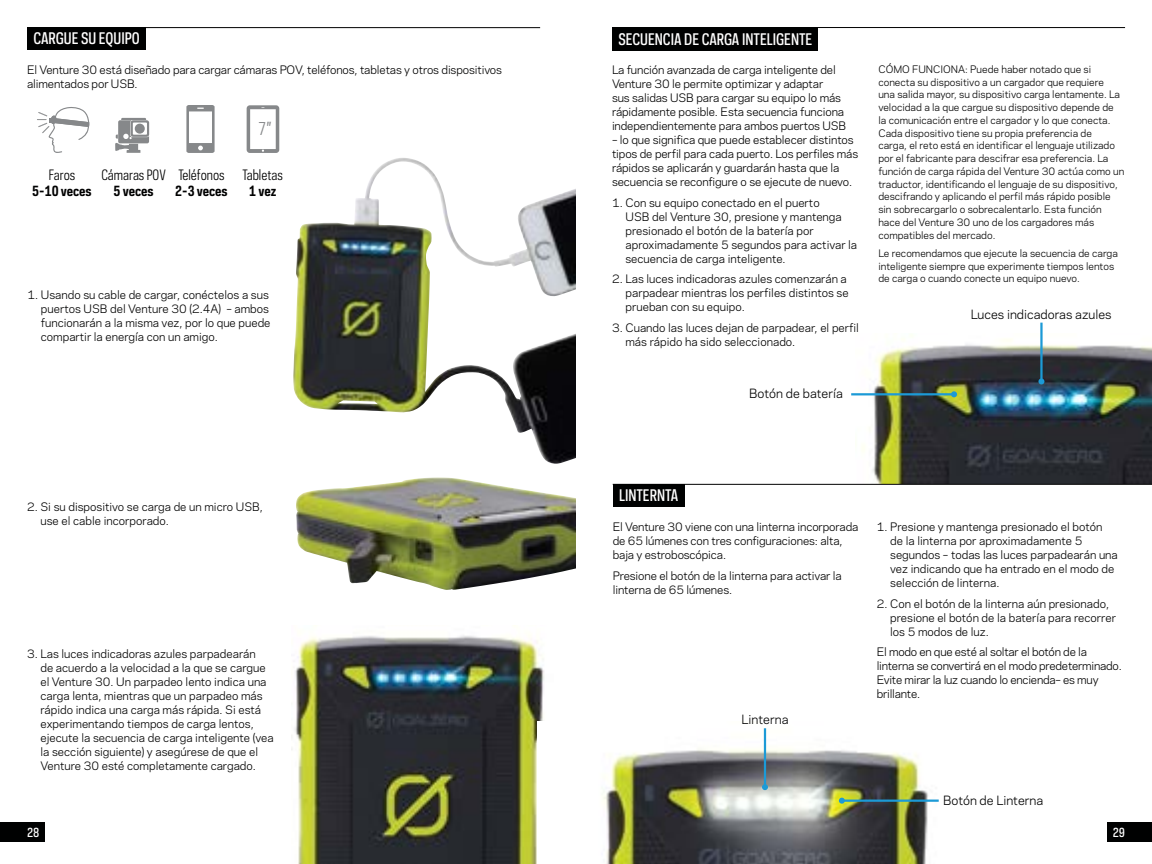
<style>
.page{position:relative;width:1152px;height:864px;background:#fff}
.page>*{position:absolute;margin:0;border:0;box-sizing:border-box;transform-origin:0 0}
.t1{font:17px "Galaxie Polaris Condensed";color:#86888a}
.t2{font:500 15px "Galaxie Polaris Condensed";color:#fff}
.t3{font:13.4px "Galaxie Polaris Condensed";color:#000101}
.t4{font:700 13.4px "Galaxie Polaris Condensed";color:#000101}
.t5{font:12px "Galaxie Polaris";color:#000101}
.t6{font:500 12px "Galaxie Polaris Condensed";color:#fff}
.t7{font:11px/14px "Galaxie Polaris";color:#000101}
.t8{font:11px/14px "Galaxie Polaris";letter-spacing:-.02em;color:#000101}
.t9{font:9.8px/12.8px "Galaxie Polaris";color:#000101}
</style>
<div class="page">
<div style="left:1107px;top:822px;width:45px;height:20px;background:#000101"></div>
<div style="left:0;top:822px;width:45px;height:20px;background:#000101"></div>
<div style="left:27px;top:27px;width:118px;height:23px;background:#000101"></div>
<svg style="left:37px;top:107px;width:52px;height:46px"></svg>
<svg style="left:115px;top:118px;width:34px;height:35px"></svg>
<svg style="left:186px;top:105px;width:29px;height:48px"></svg>
<svg style="left:247px;top:105px;width:32px;height:48px"></svg>
<img style="left:293px;top:161px;width:283px;height:303px">
<img style="left:296px;top:477px;width:280px;height:113px">
<img style="left:291px;top:625px;width:253px;height:239px">
<img style="left:537px;top:722px;width:402px;height:142px">
<img style="left:855px;top:335px;width:297px;height:149px">
<hr style="left:1040px;top:323px;width:3px;height:57px;background:#1c9ad6">
<svg style="left:1038px;top:378px;width:6px;height:6px"></svg>
<hr style="left:851px;top:393px;width:104px;height:2px;background:#1c9ad6">
<svg style="left:951px;top:391px;width:6px;height:6px"></svg>
<div style="left:612px;top:27px;width:206px;height:24px;background:#000101"></div>
<div style="left:613px;top:484px;width:72px;height:23px;background:#000101"></div>
<hr style="left:764px;top:728px;width:2px;height:58px;background:#1c9ad6">
<svg style="left:762px;top:784px;width:6px;height:6px"></svg>
<hr style="left:843px;top:800px;width:96px;height:2px;background:#1c9ad6">
<svg style="left:839px;top:798px;width:6px;height:6px"></svg>
<hr style="left:613px;top:484px;width:539px;height:1px;background:#000101">
<hr style="left:27px;top:27px;width:513px;height:1px;background:#000101">
<hr style="left:612px;top:27px;width:513px;height:1px;background:#000101">
<h2 class="t2" style="left:33px;top:29px;width:108px">CARGUE SU EQUIPO</h2>
<p class="t7" style="left:27px;top:62px;width:476px">El Venture 30 está diseñado para cargar cámaras POV, teléfonos, tabletas y otros dispositivos alimentados por USB.</p>
<p class="t3" style="left:49px;top:166px;width:28px">Faros</p>
<p class="t4" style="left:32px;top:182px;width:61px">5-10 veces</p>
<p class="t3" style="left:101px;top:166px;width:66px">Cámaras POV</p>
<p class="t4" style="left:114px;top:182px;width:42px">5 veces</p>
<p class="t3" style="left:178px;top:166px;width:48px">Teléfonos</p>
<p class="t4" style="left:175px;top:182px;width:54px">2-3 veces</p>
<h1 class="t1" style="left:258px;top:117px;width:15px">7”</h1>
<p class="t3" style="left:243px;top:166px;width:42px">Tabletas</p>
<p class="t4" style="left:249px;top:182px;width:28px">1 vez</p>
<p class="t7" style="left:41px;top:287px;width:231px;text-indent:-13px">1. Usando su cable de cargar, conéctelos a sus puertos USB del Venture 30 (2.4A) – ambos funcionarán a la misma vez, por lo que puede compartir la energía con un amigo.</p>
<p class="t7" style="left:40px;top:499px;width:224px;text-indent:-13px">2. Si su dispositivo se carga de un micro USB, use el cable incorporado.</p>
<p class="t7" style="left:40px;top:646px;width:235px;text-indent:-13px">3. Las luces indicadoras azules parpadearán<br>de acuerdo a la velocidad a la que se cargue el Venture 30. Un parpadeo lento indica una carga lenta, mientras que un parpadeo más rápido indica una carga más rápida. Si está experimentando tiempos de carga lentos, ejecute la secuencia de carga inteligente (vea la sección siguiente) y asegúrese de que el Venture 30 esté completamente cargado.</p>
<h2 class="t2" style="left:618px;top:29px;width:196px">SECUENCIA DE CARGA INTELIGENTE</h2>
<p class="t7" style="left:612px;top:62px;width:236px">La función avanzada de carga inteligente del Venture 30 le permite optimizar y adaptar<br>sus salidas USB para cargar su equipo lo más rápidamente posible. Esta secuencia funciona independientemente para ambos puertos USB</p>
<p class="t7" style="left:612px;top:132px;width:248px">– lo que significa que puede establecer distintos tipos de perfil para cada puerto. Los perfiles más rápidos se aplicarán y guardarán hasta que la secuencia se reconfigure o se ejecute de nuevo.</p>
<p class="t7" style="left:625px;top:195px;width:233px;text-indent:-13px">1. Con su equipo conectado en el puerto<br>USB del Venture 30, presione y mantenga presionado el botón de la batería por aproximadamente 5 segundos para activar la secuencia de carga inteligente.</p>
<p class="t7" style="left:625px;top:272px;width:225px;text-indent:-13px">2. Las luces indicadoras azules comenzarán a parpadear mientras los perfiles distintos se prueban con su equipo.</p>
<p class="t7" style="left:625px;top:320px;width:235px;text-indent:-13px">3. Cuando las luces dejan de parpadear, el perfil más rápido ha sido seleccionado.</p>
<p class="t5" style="left:749px;top:385px;width:95px">Botón de batería</p>
<p class="t9" style="left:878px;top:62px;width:247px">CÓMO FUNCIONA: Puede haber notado que si conecta su dispositivo a un cargador que requiere<br>una salida mayor, su dispositivo carga lentamente. La velocidad a la que cargue su dispositivo depende de<br>la comunicación entre el cargador y lo que conecta.<br>Cada dispositivo tiene su propia preferencia de<br>carga, el reto está en identificar el lenguaje utilizado por el fabricante para descifrar esa preferencia. La función de carga rápida del Venture 30 actúa como un traductor, identificando el lenguaje de su dispositivo, descifrando y aplicando el perfil más rápido posible sin sobrecargarlo o sobrecalentarlo. Esta función hace del Venture 30 uno de los cargadores más compatibles del mercado.</p>
<p class="t9" style="left:878px;top:246px;width:241px">Le recomendamos que ejecute la secuencia de carga inteligente siempre que experimente tiempos lentos de carga o cuando conecte un equipo nuevo.</p>
<p class="t5" style="left:971px;top:305px;width:142px">Luces indicadoras azules</p>
<h2 class="t2" style="left:619px;top:485px;width:61px">LINTERNTA</h2>
<p class="t7" style="left:613px;top:519px;width:247px">El Venture 30 viene con una linterna incorporada de 65 lúmenes con tres configuraciones: alta, baja y estroboscópica.</p>
<p class="t7" style="left:613px;top:568px;width:231px">Presione el botón de la linterna para activar la linterna de 65 lúmenes.</p>
<p class="t5" style="left:742px;top:710px;width:48px">Linterna</p>
<p class="t7" style="left:890px;top:519px;width:229px;text-indent:-13px">1. Presione y mantenga presionado el botón de la linterna por aproximadamente 5 segundos – todas las luces parpadearán una vez indicando que ha entrado en el modo de selección de linterna.</p>
<p class="t7" style="left:890px;top:596px;width:227px;text-indent:-13px">2. Con el botón de la linterna aún presionado, presione el botón de la batería para recorrer los 5 modos de luz.</p>
<p class="t8" style="left:877px;top:644px;width:247px">El modo en que esté al soltar el botón de la linterna se convertirá en el modo predeterminado.<br>Evite mirar la luz cuando lo encienda– es muy brillante.</p>
<p class="t5" style="left:943px;top:791px;width:102px">Botón de Linterna</p>
<p class="t6" style="left:27px;top:824px;width:14px">28</p>
<p class="t6" style="left:1113px;top:824px;width:14px">29</p>
</div>
